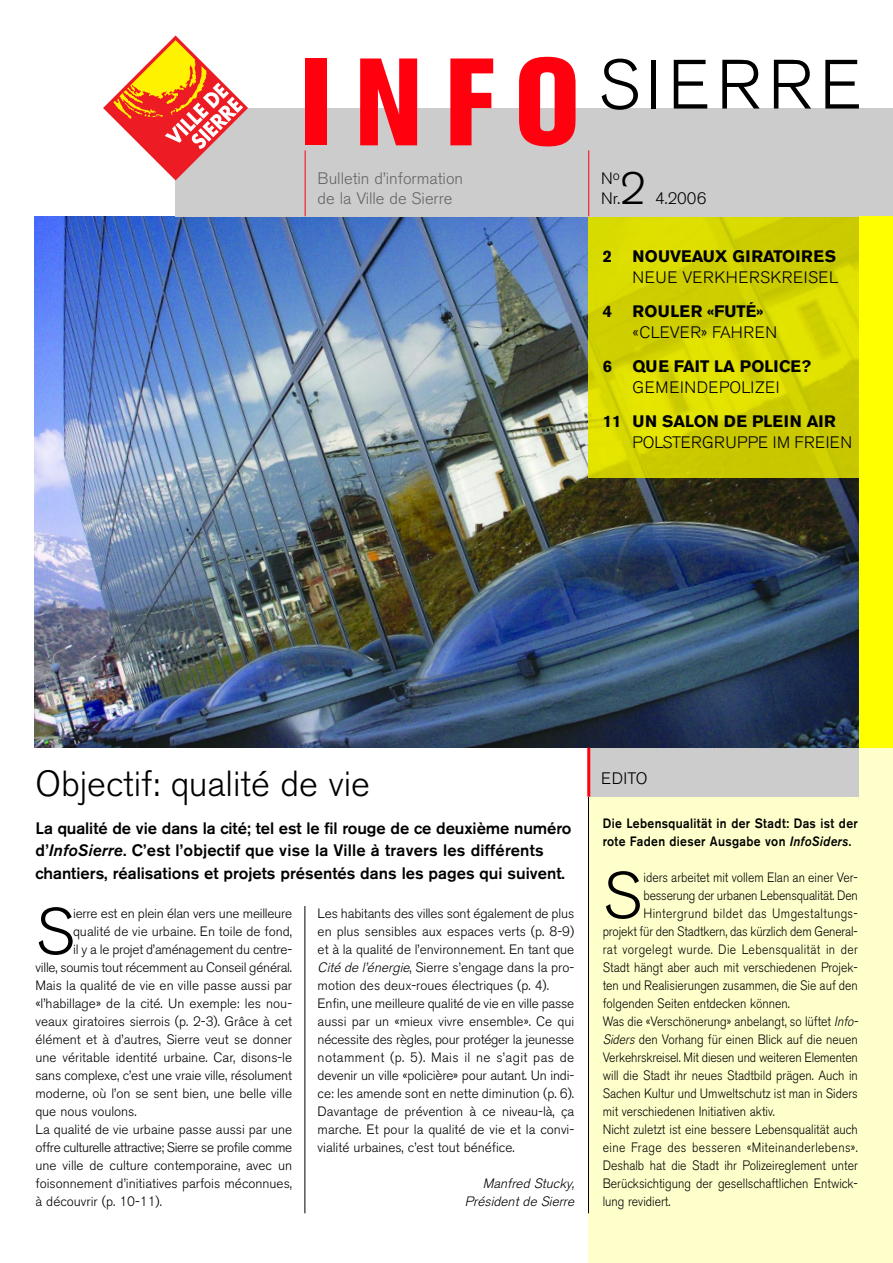
<style>
.page{position:relative;width:893px;height:1263px;background:#fff}
.page>*{position:absolute;margin:0;border:0;box-sizing:border-box;transform-origin:0 0}
.t1{font:300 69px "Akzidenz Grotesk BE";letter-spacing:.1em;color:#000}
.t2{font:300 64.5px "Akzidenz Grotesk BE";color:#000}
.t3{font:300 45px "Akzidenz Grotesk BE";color:#000}
.t4{font:300 36px "Akzidenz Grotesk BE";color:#000}
.t5{font:500 16.5px/22.5px "Akzidenz Grotesk BE";color:#000}
.t6{font:300 16.5px/19.5px "Akzidenz Grotesk BE";letter-spacing:.03em;color:#000}
.t7{font:700 16.5px "Akzidenz Grotesk BE";color:#000}
.t8{font:300 16.5px/19.5px "Akzidenz Grotesk BE";color:#666}
.t9{font:300 16.5px "Akzidenz Grotesk BE";letter-spacing:.01em;color:#000}
.t10{font:300 13.5px/18px "Akzidenz Grotesk BE";color:#000}
.t11{font:300 13.5px "Akzidenz Grotesk BE";color:#000;scale:.9 1}
.t12{font:300 13.5px "Akzidenz Grotesk BE";letter-spacing:.03em;color:#000;scale:.9 1}
.t13{font:300 13.5px "Akzidenz Grotesk BE";letter-spacing:-.02em;color:#000}
.t14{font:500 13.5px/18px "Akzidenz Grotesk BE";letter-spacing:.03em;color:#000;scale:.9 1}
.t15{font:300 13.5px "Akzidenz Grotesk BE";letter-spacing:-.03em;color:#000}
.t16{font:italic 300 13.5px/18px "Akzidenz Grotesk BE";color:#000;text-align:right}
.s1{font-weight:800;font-stretch:condensed;font-size:123px;color:#ff000f}
.s2{font-style:italic}
</style>
<div class="page">
<div style="left:588px;top:748px;width:304px;height:515px;background:#ffc"></div>
<img style="left:34px;top:216px;width:825px;height:532px">
<img style="left:588px;top:216px;width:271px;height:262px">
<hr style="left:304px;top:906px;width:1px;height:307px;background:#000">
<hr style="left:588px;top:789px;width:1px;height:424px;background:#000">
<div style="left:176px;top:108px;width:716px;height:108px;background:#ccc"></div>
<hr style="left:305px;top:150px;width:1px;height:66px;background:#ff000f">
<hr style="left:588px;top:150px;width:1px;height:66px;background:#ff000f">
<svg style="left:103px;top:36px;width:145px;height:144px"></svg>
<div style="left:588px;top:748px;width:271px;height:49px;background:#ccc"></div>
<hr style="left:587px;top:748px;width:3px;height:49px;background:#ff000f">
<div style="left:859px;top:216px;width:33px;height:532px;background:#ff0"></div>
<h1 class="t1" style="left:300px;top:60px;width:563px"><span class="s1">INFO</span> SIERRE</h1>
<h3 class="t3" style="left:620px;top:172px;width:28px">2</h3>
<p class="t8" style="left:317px;top:171px;width:147px">Bulletin d’information de la Ville de Sierre</p>
<p class="t6" style="left:601px;top:171px;width:107px">N<sup>o<br></sup>Nr. 4.2006</p>
<p class="t7" style="left:602px;top:251px;width:235px">2 NOUVEAUX GIRATOIRES</p>
<p class="t6" style="left:632px;top:270px;width:207px">NEUE VERKHERSKREISEL</p>
<p class="t7" style="left:602px;top:306px;width:162px">4 ROULER «FUTÉ»</p>
<p class="t9" style="left:632px;top:327px;width:146px">«CLEVER» FAHREN</p>
<p class="t7" style="left:602px;top:360px;width:210px">6 QUE FAIT LA POLICE?</p>
<p class="t6" style="left:632px;top:379px;width:149px">GEMEINDEPOLIZEI</p>
<p class="t7" style="left:602px;top:415px;width:235px">11 UN SALON DE PLEIN AIR</p>
<p class="t6" style="left:632px;top:434px;width:221px">POLSTERGRUPPE IM FREIEN</p>
<h3 class="t4" style="left:36px;top:771px;width:336px">Objectif: qualité de vie</h3>
<p class="t5" style="left:36px;top:818px;width:537px">La qualité de vie dans la cité; tel est le fil rouge de ce deuxième numéro d’<span class="s2">InfoSierre</span>. C’est l’objectif que vise la Ville à travers les différents chantiers, réalisations et projets présentés dans les pages qui suivent.</p>
<h2 class="t2" style="left:36px;top:908px;width:40px">S</h2>
<p class="t13" style="left:73px;top:908px;width:220px">ierre est en plein élan vers une meilleure</p>
<p class="t10" style="left:73px;top:924px;width:220px">qualité de vie urbaine. En toile de fond,</p>
<p class="t13" style="left:73px;top:944px;width:220px">il y a le projet d’aménagement du centre-</p>
<p class="t13" style="left:36px;top:962px;width:258px">ville, soumis tout récemment au Conseil général.</p>
<p class="t10" style="left:36px;top:978px;width:258px">Mais la qualité de vie en ville passe aussi par</p>
<p class="t10" style="left:36px;top:996px;width:258px">«l’habillage» de la cité. Un exemple: les nou-</p>
<p class="t10" style="left:36px;top:1014px;width:258px">veaux giratoires sierrois (p. 2-3). Grâce à cet</p>
<p class="t10" style="left:36px;top:1032px;width:258px">élément et à d’autres, Sierre veut se donner</p>
<p class="t10" style="left:36px;top:1050px;width:258px">une véritable identité urbaine. Car, disons-le</p>
<p class="t10" style="left:36px;top:1068px;width:258px">sans complexe, c’est une vraie ville, résolument</p>
<p class="t10" style="left:36px;top:1086px;width:258px">moderne, où l’on se sent bien, une belle ville</p>
<p class="t10" style="left:36px;top:1104px;width:103px">que nous voulons.</p>
<p class="t10" style="left:36px;top:1122px;width:258px">La qualité de vie urbaine passe aussi par une</p>
<p class="t15" style="left:36px;top:1142px;width:258px">offre culturelle attractive; Sierre se profile comme</p>
<p class="t10" style="left:36px;top:1158px;width:258px">une ville de culture contemporaine, avec un</p>
<p class="t10" style="left:36px;top:1176px;width:258px">foisonnement d’initiatives parfois méconnues,</p>
<p class="t10" style="left:36px;top:1194px;width:128px">à découvrir (p. 10-11).</p>
<p class="t10" style="left:317px;top:906px;width:258px">Les habitants des villes sont également de plus en plus sensibles aux espaces verts (p. 8-9) et à la qualité de l’environnement. En tant que <span class="s2">Cité de l’énergie</span>, Sierre s’engage dans la pro&shy;motion des deux-roues électriques (p. 4).<br>Enfin, une meilleure qualité de vie en ville passe aussi par un «mieux vivre ensemble». Ce qui nécessite des règles, pour protéger la jeunesse notamment (p. 5). Mais il ne s’agit pas de devenir un ville «policière» pour autant. Un indi&shy;ce: les amende sont en nette diminution (p. 6).<br>Davantage de prévention à ce niveau-là, ça marche. Et pour la qualité de vie et la convi&shy;vialité urbaines, c’est tout bénéfice.</p>
<p class="t16" style="left:465px;top:1176px;width:114px">Manfred Stucky,<br>Président de Sierre</p>
<p class="t6" style="left:601px;top:770px;width:48px">EDITO</p>
<p class="t14" style="left:602px;top:815px;width:285px">Die Lebensqualität in der Stadt: Das ist der rote Faden dieser Ausgabe von <span class="s2">InfoSiders</span>.</p>
<h2 class="t2" style="left:602px;top:872px;width:40px">S</h2>
<p class="t11" style="left:643px;top:872px;width:240px">iders arbeitet mit vollem Elan an einer Ver-</p>
<p class="t11" style="left:643px;top:890px;width:240px">besserung der urbanen Lebensqualität. Den</p>
<p class="t12" style="left:643px;top:908px;width:240px">Hintergrund bildet das Umgestaltungs-</p>
<p class="t11" style="left:602px;top:926px;width:285px">projekt für den Stadtkern, das kürzlich dem General-</p>
<p class="t12" style="left:602px;top:944px;width:285px">rat vorgelegt wurde. Die Lebensqualität in der</p>
<p class="t11" style="left:602px;top:962px;width:285px">Stadt hängt aber auch mit verschiedenen Projek-</p>
<p class="t11" style="left:602px;top:980px;width:285px">ten und Realisierungen zusammen, die Sie auf den</p>
<p class="t11" style="left:602px;top:998px;width:209px">folgenden Seiten entdecken können.</p>
<p class="t11" style="left:602px;top:1016px;width:288px">Was die «Verschönerung» anbelangt, so lüftet <span class="s2">Info-</span></p>
<p class="t11" style="left:602px;top:1034px;width:285px"><span class="s2">Siders</span> den Vorhang für einen Blick auf die neuen</p>
<p class="t11" style="left:602px;top:1052px;width:285px">Verkehrskreisel. Mit diesen und weiteren Elementen</p>
<p class="t11" style="left:602px;top:1070px;width:285px">will die Stadt ihr neues Stadtbild prägen. Auch in</p>
<p class="t11" style="left:602px;top:1088px;width:285px">Sachen Kultur und Umweltschutz ist man in Siders</p>
<p class="t11" style="left:602px;top:1106px;width:192px">mit verschiedenen Initiativen aktiv.</p>
<p class="t11" style="left:602px;top:1124px;width:285px">Nicht zuletzt ist eine bessere Lebensqualität auch</p>
<p class="t12" style="left:602px;top:1142px;width:285px">eine Frage des besseren «Miteinanderlebens».</p>
<p class="t11" style="left:602px;top:1160px;width:285px">Deshalb hat die Stadt ihr Polizeireglement unter</p>
<p class="t11" style="left:602px;top:1178px;width:285px">Berücksichtigung der gesellschaftlichen Entwick-</p>
<p class="t11" style="left:602px;top:1196px;width:77px">lung revidiert.</p>
</div>
